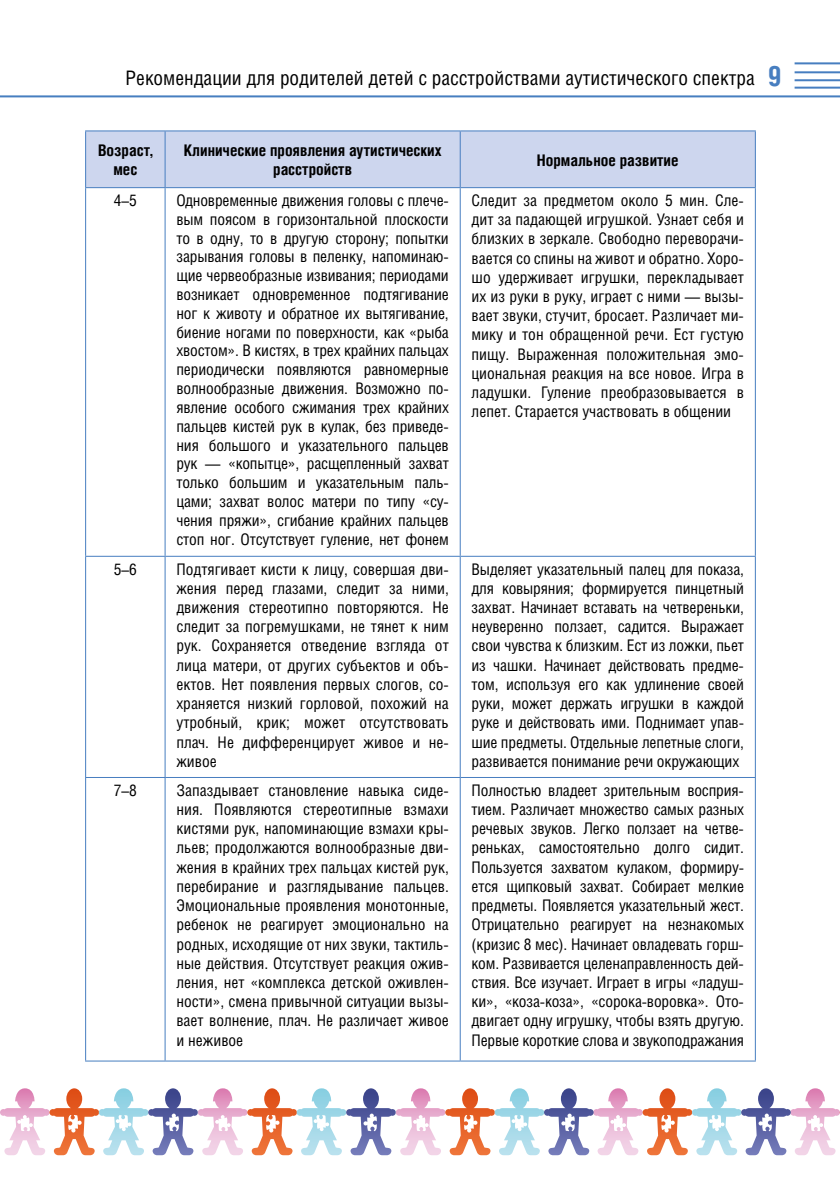
<style>
.page{position:relative;width:840px;height:1191px;background:#fff}
.page>*{position:absolute;margin:0;border:0;box-sizing:border-box;transform-origin:0 0}
.t1{font:20px "Helios Cond C";color:#000}
.t2{font:16px/19.2px "Helios Cond C";color:#000;text-align:justify}
.t3{font:700 16px/19.2px "Helios Cond C";color:#000;text-align:center}
.s1{font-weight:700;font-size:28px;color:#477ec0}
</style>
<div class="page">
<hr style="left:0;top:95px;width:839px;height:2px;background:#477ec0">
<hr style="left:794px;top:62px;width:45px;height:2px;background:#477ec0">
<hr style="left:794px;top:71px;width:45px;height:2px;background:#477ec0">
<hr style="left:794px;top:79px;width:45px;height:2px;background:#477ec0">
<hr style="left:794px;top:87px;width:45px;height:2px;background:#477ec0">
<svg style="left:0;top:1088px;width:840px;height:67px"></svg>
<div style="left:86px;top:131px;width:668px;height:56px;background:#cdd6ee"></div>
<hr style="left:85px;top:188px;width:1px;height:368px;background:#477ec0">
<hr style="left:164px;top:188px;width:1px;height:368px;background:#477ec0">
<hr style="left:459px;top:188px;width:1px;height:368px;background:#477ec0">
<hr style="left:754px;top:188px;width:1px;height:368px;background:#477ec0">
<hr style="left:85px;top:556px;width:80px;height:1px;background:#477ec0">
<hr style="left:85px;top:557px;width:1px;height:220px;background:#477ec0">
<hr style="left:165px;top:556px;width:295px;height:1px;background:#477ec0">
<hr style="left:164px;top:557px;width:1px;height:220px;background:#477ec0">
<hr style="left:460px;top:556px;width:295px;height:1px;background:#477ec0">
<hr style="left:459px;top:557px;width:1px;height:220px;background:#477ec0">
<hr style="left:754px;top:557px;width:1px;height:220px;background:#477ec0">
<hr style="left:85px;top:777px;width:80px;height:1px;background:#477ec0">
<hr style="left:85px;top:778px;width:1px;height:282px;background:#477ec0">
<hr style="left:165px;top:777px;width:295px;height:1px;background:#477ec0">
<hr style="left:164px;top:778px;width:1px;height:282px;background:#477ec0">
<hr style="left:460px;top:777px;width:295px;height:1px;background:#477ec0">
<hr style="left:459px;top:778px;width:1px;height:282px;background:#477ec0">
<hr style="left:754px;top:778px;width:1px;height:282px;background:#477ec0">
<hr style="left:85px;top:1060px;width:80px;height:1px;background:#477ec0">
<hr style="left:165px;top:1060px;width:295px;height:1px;background:#477ec0">
<hr style="left:460px;top:1060px;width:295px;height:1px;background:#477ec0">
<hr style="left:85px;top:130px;width:80px;height:1px;background:#477ec0">
<hr style="left:85px;top:131px;width:1px;height:56px;background:#477ec0">
<hr style="left:165px;top:130px;width:295px;height:1px;background:#477ec0">
<hr style="left:164px;top:131px;width:1px;height:56px;background:#477ec0">
<hr style="left:460px;top:130px;width:295px;height:1px;background:#477ec0">
<hr style="left:459px;top:131px;width:1px;height:56px;background:#477ec0">
<hr style="left:754px;top:131px;width:1px;height:56px;background:#477ec0">
<hr style="left:85px;top:187px;width:80px;height:1px;background:#477ec0">
<hr style="left:165px;top:187px;width:295px;height:1px;background:#477ec0">
<hr style="left:460px;top:187px;width:295px;height:1px;background:#477ec0">
<p class="t1" style="left:125px;top:66px;width:657px">Рекомендации для родителей детей с расстройствами аутистического спектра <span class="s1">9</span></p>
<p class="t3" style="left:98px;top:140px;width:56px">Возраст, мес</p>
<p class="t3" style="left:184px;top:140px;width:259px">Клинические проявления аутистических расстройств</p>
<p class="t3" style="left:536px;top:150px;width:143px">Нормальное развитие</p>
<p class="t2" style="left:114px;top:190px;width:25px">4–5</p>
<p class="t2" style="left:176px;top:191px;width:274px">Одновременные движения головы с плече&shy;вым поясом в горизонтальной плоскости то в одну, то в другую сторону; попытки зарывания головы в пеленку, напоминаю&shy;щие червеобразные извивания; периодами возникает одновременное подтягивание ног к животу и обратное их вытягивание, биение ногами по поверхности, как «рыба хвостом». В кистях, в трех крайних пальцах периодически появляются равномерные волнообразные движения. Возможно по&shy;явление особого сжимания трех крайних пальцев кистей рук в кулак, без приведе&shy;ния большого и указательного пальцев рук — «копытце», расщепленный захват только большим и указательным паль&shy;цами; захват волос матери по типу «су&shy;чения пряжи», сгибание крайних пальцев стоп ног. Отсутствует гуление, нет фонем</p>
<p class="t2" style="left:471px;top:190px;width:274px">Следит за предметом около 5 мин. Сле&shy;дит за падающей игрушкой. Узнает себя и близких в зеркале. Свободно переворачи&shy;вается со спины на живот и обратно. Хоро&shy;шо удерживает игрушки, перекладывает их из руки в руку, играет с ними — вызы&shy;вает звуки, стучит, бросает. Различает ми&shy;мику и тон обращенной речи. Ест густую пищу. Выраженная положительная эмо&shy;циональная реакция на все новое. Игра в ладушки. Гуление преобразовывается в лепет. Старается участвовать в общении</p>
<p class="t2" style="left:114px;top:559px;width:25px">5–6</p>
<p class="t2" style="left:176px;top:559px;width:274px">Подтягивает кисти к лицу, совершая дви&shy;жения перед глазами, следит за ними, движения стереотипно повторяются. Не следит за погремушками, не тянет к ним рук. Сохраняется отведение взгляда от лица матери, от других субъектов и объ&shy;ектов. Нет появления первых слогов, со&shy;храняется низкий горловой, похожий на утробный, крик; может отсутствовать плач. Не дифференцирует живое и не&shy;живое</p>
<p class="t2" style="left:471px;top:559px;width:274px">Выделяет указательный палец для показа, для ковыряния; формируется пинцетный захват. Начинает вставать на четвереньки, неуверенно ползает, садится. Выражает свои чувства к близким. Ест из ложки, пьет из чашки. Начинает действовать предме&shy;том, используя его как удлинение своей руки, может держать игрушки в каждой руке и действовать ими. Поднимает упав&shy;шие предметы. Отдельные лепетные слоги, развивается понимание речи окружающих</p>
<p class="t2" style="left:114px;top:780px;width:25px">7–8</p>
<p class="t2" style="left:176px;top:780px;width:274px">Запаздывает становление навыка сиде&shy;ния. Появляются стереотипные взмахи кистями рук, напоминающие взмахи кры&shy;льев; продолжаются волнообразные дви&shy;жения в крайних трех пальцах кистей рук, перебирание и разглядывание пальцев.<br>Эмоциональные проявления монотонные, ребенок не реагирует эмоционально на родных, исходящие от них звуки, тактиль&shy;ные действия. Отсутствует реакция ожив&shy;ления, нет «комплекса детской оживлен&shy;ности», смена привычной ситуации вызы&shy;вает волнение, плач. Не различает живое и неживое</p>
<p class="t2" style="left:471px;top:780px;width:274px">Полностью владеет зрительным восприя&shy;тием. Различает множество самых разных речевых звуков. Легко ползает на четве&shy;реньках, самостоятельно долго сидит.<br>Пользуется захватом кулаком, формиру&shy;ется щипковый захват. Собирает мелкие предметы. Появляется указательный жест.<br>Отрицательно реагирует на незнакомых (кризис 8 мес). Начинает овладевать горш&shy;ком. Развивается целенаправленность дей&shy;ствия. Все изучает. Играет в игры «ладуш&shy;ки», «коза-коза», «сорока-воровка». Ото&shy;двигает одну игрушку, чтобы взять другую.<br>Первые короткие слова и звукоподражания</p>
</div>
